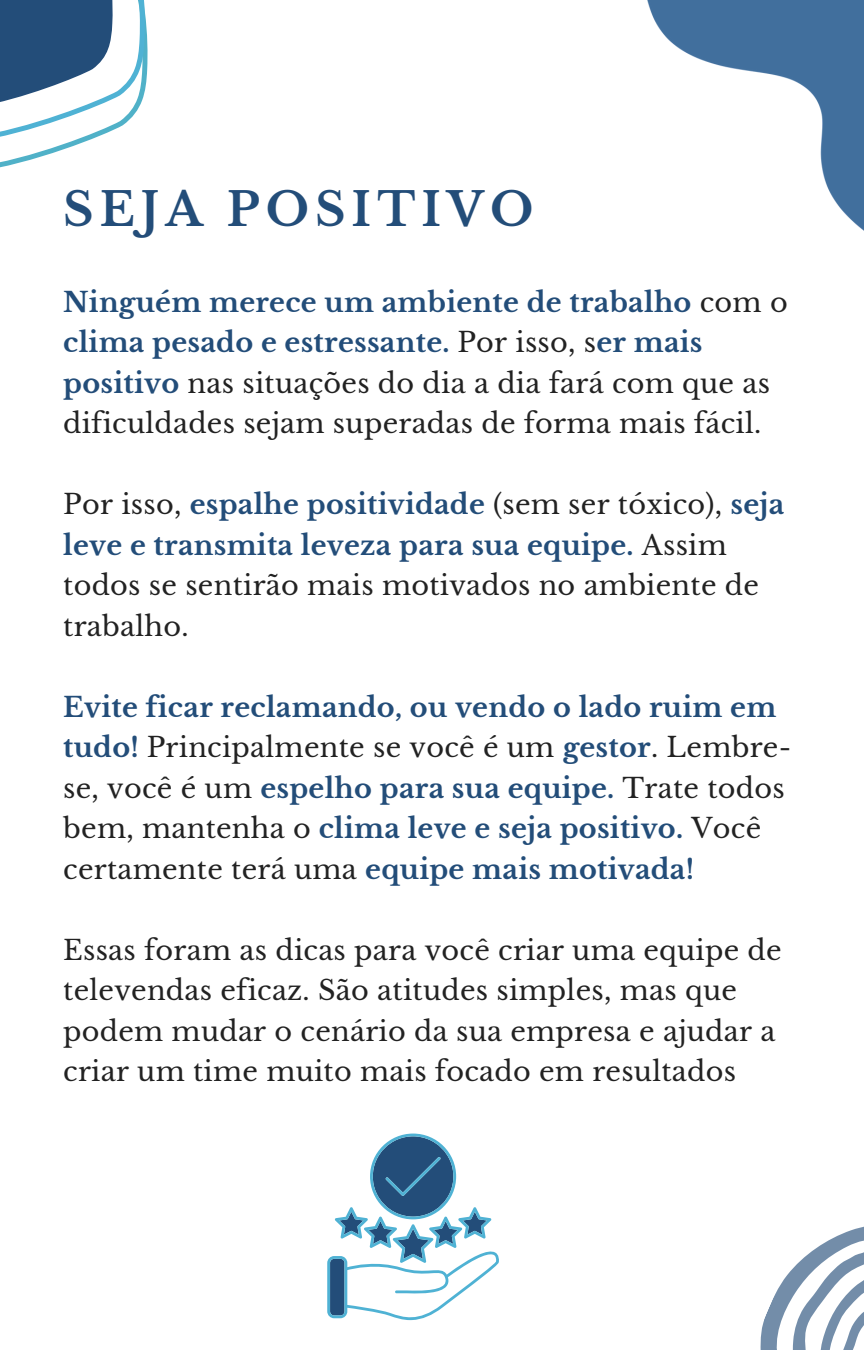
<style>
.page{position:relative;width:864px;height:1350px;background:#fff}
.page>*{position:absolute;margin:0;border:0;box-sizing:border-box;transform-origin:0 0}
.t1{font:700 45.9px "Libre Baskerville";letter-spacing:.13em;color:#234d79}
.t2{font:27.22px/40.5px "Libre Baskerville";letter-spacing:.01em;color:#222}
.t3{font:700 27.22px/40.5px "Libre Baskerville";letter-spacing:.01em;color:#234d79}
.s1{font-weight:700;color:#234d79}
.s2{font-weight:400;color:#222}
</style>
<div class="page">
<img style="left:647px;top:0;width:217px;height:231px">
<svg style="left:760px;top:1226px;width:104px;height:124px"></svg>
<svg style="left:0;top:0;width:148px;height:168px"></svg>
<svg style="left:327px;top:1134px;width:172px;height:187px"></svg>
<h1 class="t1" style="left:63px;top:181px;width:472px">SEJA POSITIVO</h1>
<p class="t2" style="left:63px;top:282px;width:726px"><span class="s1">Ninguém merece um ambiente de trabalho</span> com o <span class="s1">clima pesado e estressante.</span> Por isso, s<span class="s1">er mais positivo</span> nas situações do dia a dia fará com que as dificuldades sejam superadas de forma mais fácil.</p>
<p class="t2" style="left:63px;top:484px;width:723px">Por isso, <span class="s1">espalhe positividade</span> (sem ser tóxico), <span class="s1">seja leve e transmita leveza para sua equipe.</span> Assim todos se sentirão mais motivados no ambiente de trabalho.</p>
<p class="t3" style="left:63px;top:687px;width:730px">Evite ficar reclamando, ou vendo o lado ruim em tudo! <span class="s2">Principalmente se você é um</span> gestor<span class="s2">. Lembre&shy;se, você é um</span> espelho para sua equipe. <span class="s2">Trate todos bem, mantenha o</span> clima leve e seja positivo. <span class="s2">Você certamente terá uma</span> equipe mais motivada!</p>
<p class="t2" style="left:63px;top:930px;width:720px">Essas foram as dicas para você criar uma equipe de televendas eficaz. São atitudes simples, mas que podem mudar o cenário da sua empresa e ajudar a criar um time muito mais focado em resultados</p>
</div>
